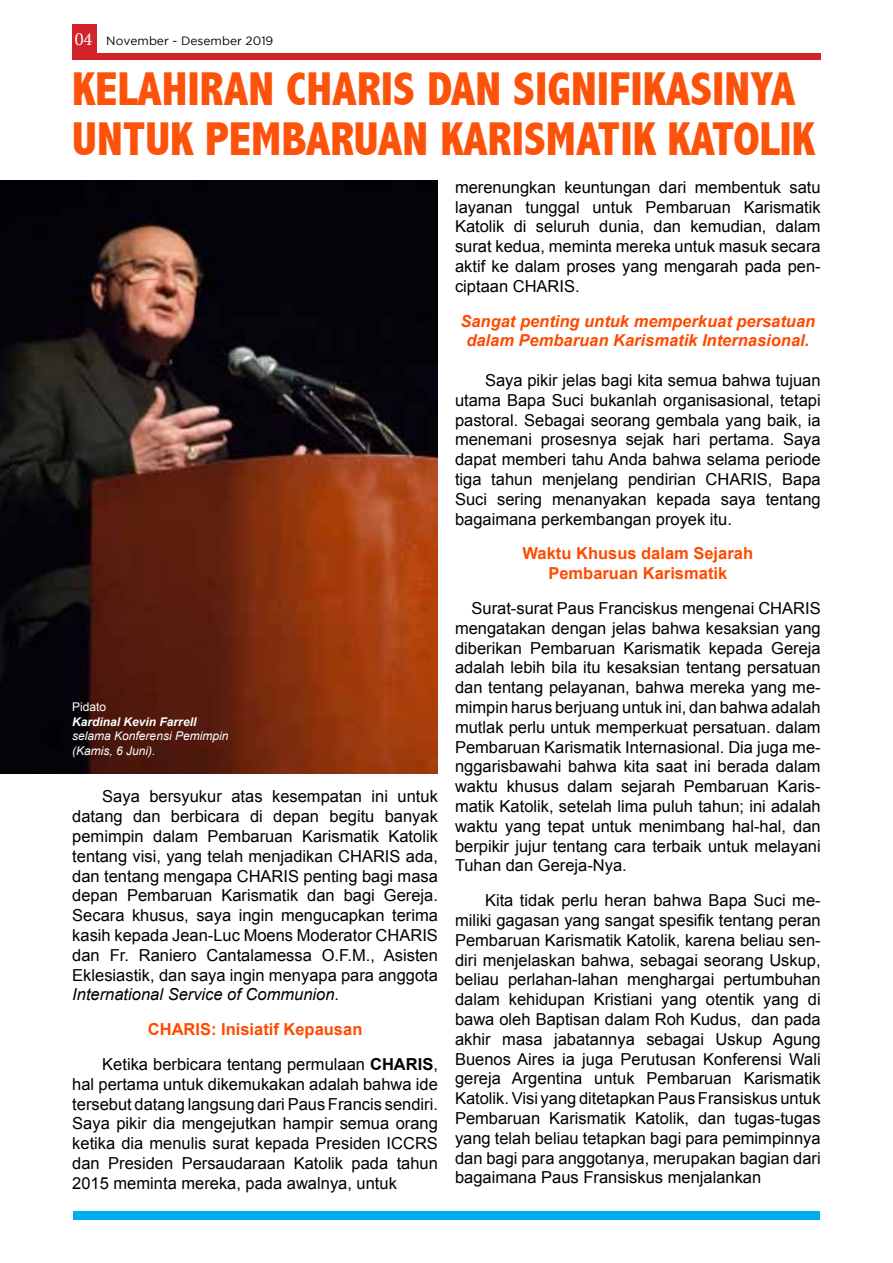
<style>
.page{position:relative;width:893px;height:1263px;background:#fff}
.page>*{position:absolute;margin:0;border:0;box-sizing:border-box;transform-origin:0 0}
.t1{font:800 condensed 47.55px/49.5px "Abadi";color:#fd520a}
.t2{font:16.5px/19.8px "Arial";color:#000;text-align:justify}
.t3{font:italic 700 16.5px/19.8px "Arial";color:#fd4b00;text-align:center}
.t4{font:700 16.5px/19.8px "Arial";color:#fd4b00;text-align:center}
.t5{font:italic 12px/14.4px "Arial";color:#fff}
.t6{font:12px "Gotham";color:#000}
.t7{font:italic 700 12px "Arial";color:#fff}
.t8{font:12px "Arial";color:#fff}
.s1{font-family:"PT Serif";font-size:16.5px;color:#fff}
.s2{font-style:italic}
.s3{font-weight:700;color:#fd4b00}
.s4{font-weight:700}
</style>
<div class="page">
<img style="left:0;top:181px;width:438px;height:592px">
<div style="left:72px;top:53px;width:749px;height:7px;background:#d2232a"></div>
<div style="left:72px;top:24px;width:25px;height:29px;background:#d2232a"></div>
<div style="left:73px;top:1212px;width:747px;height:8px;background:#00aeef"></div>
<p class="t6" style="left:75px;top:34px;width:200px"><span class="s1">04</span> November - Desember 2019</p>
<h1 class="t1" style="left:72px;top:65px;width:744px">KELAHIRAN CHARIS DAN SIGNIFIKASINYA<br>UNTUK PEMBARUAN KARISMATIK KATOLIK</h1>
<p class="t8" style="left:72px;top:699px;width:36px">Pidato</p>
<p class="t7" style="left:72px;top:714px;width:126px">Kardinal Kevin Farrell</p>
<p class="t5" style="left:72px;top:729px;width:158px">selama Konferensi Pemimpin (Kamis, 6 Juni).</p>
<p class="t2" style="left:72px;top:787px;width:367px;text-indent:30px">Saya bersyukur atas kesempatan ini untuk datang dan berbicara di depan begitu banyak pemimpin dalam Pembaruan Karismatik Katolik tentang visi, yang telah menjadikan CHARIS ada, dan tentang mengapa CHARIS penting bagi masa depan Pembaruan Karismatik dan bagi Gereja.<br>Secara khusus, saya ingin mengucapkan terima kasih kepada Jean-Luc Moens Moderator CHARIS dan Fr. Raniero Cantalamessa O.F.M., Asisten Eklesiastik, dan saya ingin menyapa para anggota <span class="s2">International Service of Communion</span>.</p>
<p class="t4" style="left:148px;top:1020px;width:23px">CHARI</p>
<p class="t2" style="left:102px;top:1012px;width:291px;line-height:34.8px;text-indent:98px"><span class="s3">S: Inisiatif Kepausan<br></span>Ketika berbicara tentang permulaan <span class="s4">CHARI</span></p>
<p class="t2" style="left:72px;top:1054px;width:367px;text-indent:350px"><span class="s4">S</span>, hal pertama untuk dikemukakan adalah bahwa ide tersebut datang langsung dari Paus Francis sendiri.<br>Saya pikir dia mengejutkan hampir semua orang ketika dia menulis surat kepada Presiden ICCRS dan Presiden Persaudaraan Katolik pada tahun 2015 meminta mereka, pada awalnya, untuk</p>
<p class="t2" style="left:455px;top:177px;width:367px">merenungkan keuntungan dari membentuk satu layanan tunggal untuk Pembaruan Karismatik Katolik di seluruh dunia, dan kemudian, dalam surat kedua, meminta mereka untuk masuk secara aktif ke dalam proses yang mengarah pada pen&shy;ciptaan CHARIS.</p>
<p class="t3" style="left:460px;top:311px;width:356px">Sangat penting untuk memperkuat persatuan dalam Pembaruan Karismatik Internasional.</p>
<p class="t2" style="left:455px;top:370px;width:367px;text-indent:30px">Saya pikir jelas bagi kita semua bahwa tujuan utama Bapa Suci bukanlah organisasional, tetapi pastoral. Sebagai seorang gembala yang baik, ia menemani prosesnya sejak hari pertama. Saya dapat memberi tahu Anda bahwa selama periode tiga tahun menjelang pendirian CHARIS, Bapa Suci sering menanyakan kepada saya tentang bagaimana perkembangan proyek itu.</p>
<p class="t4" style="left:523px;top:544px;width:232px">Waktu Khusus dalam Sejarah<br>Pembaruan Karismatik</p>
<p class="t2" style="left:455px;top:598px;width:367px;text-indent:16px">Surat-surat Paus Franciskus mengenai CHARIS mengatakan dengan jelas bahwa kesaksian yang diberikan Pembaruan Karismatik kepada Gereja adalah lebih bila itu kesaksian tentang persatuan dan tentang pelayanan, bahwa mereka yang me&shy;mimpin harus berjuang untuk ini, dan bahwa adalah mutlak perlu untuk memperkuat persatuan. dalam Pembaruan Karismatik Internasional. Dia juga me&shy;nggarisbawahi bahwa kita saat ini berada dalam waktu khusus dalam sejarah Pembaruan Karis&shy;matik Katolik, setelah lima puluh tahun; ini adalah waktu yang tepat untuk menimbang hal-hal, dan berpikir jujur tentang cara terbaik untuk melayani Tuhan dan Gereja-Nya.</p>
<p class="t2" style="left:455px;top:891px;width:367px;text-indent:30px">Kita tidak perlu heran bahwa Bapa Suci me&shy;miliki gagasan yang sangat spesifik tentang peran Pembaruan Karismatik Katolik, karena beliau sen&shy;diri menjelaskan bahwa, sebagai seorang Uskup, beliau perlahan-lahan menghargai pertumbuhan dalam kehidupan Kristiani yang otentik yang di bawa oleh Baptisan dalam Roh Kudus, dan pada akhir masa jabatannya sebagai Uskup Agung Buenos Aires ia juga Perutusan Konferensi Wali gereja Argentina untuk Pembaruan Karismatik Katolik. Visi yang ditetapkan Paus Fransiskus untuk Pembaruan Karismatik Katolik, dan tugas-tugas yang telah beliau tetapkan bagi para pemimpinnya dan bagi para anggotanya, merupakan bagian dari bagaimana Paus Fransiskus menjalankan</p>
</div>
